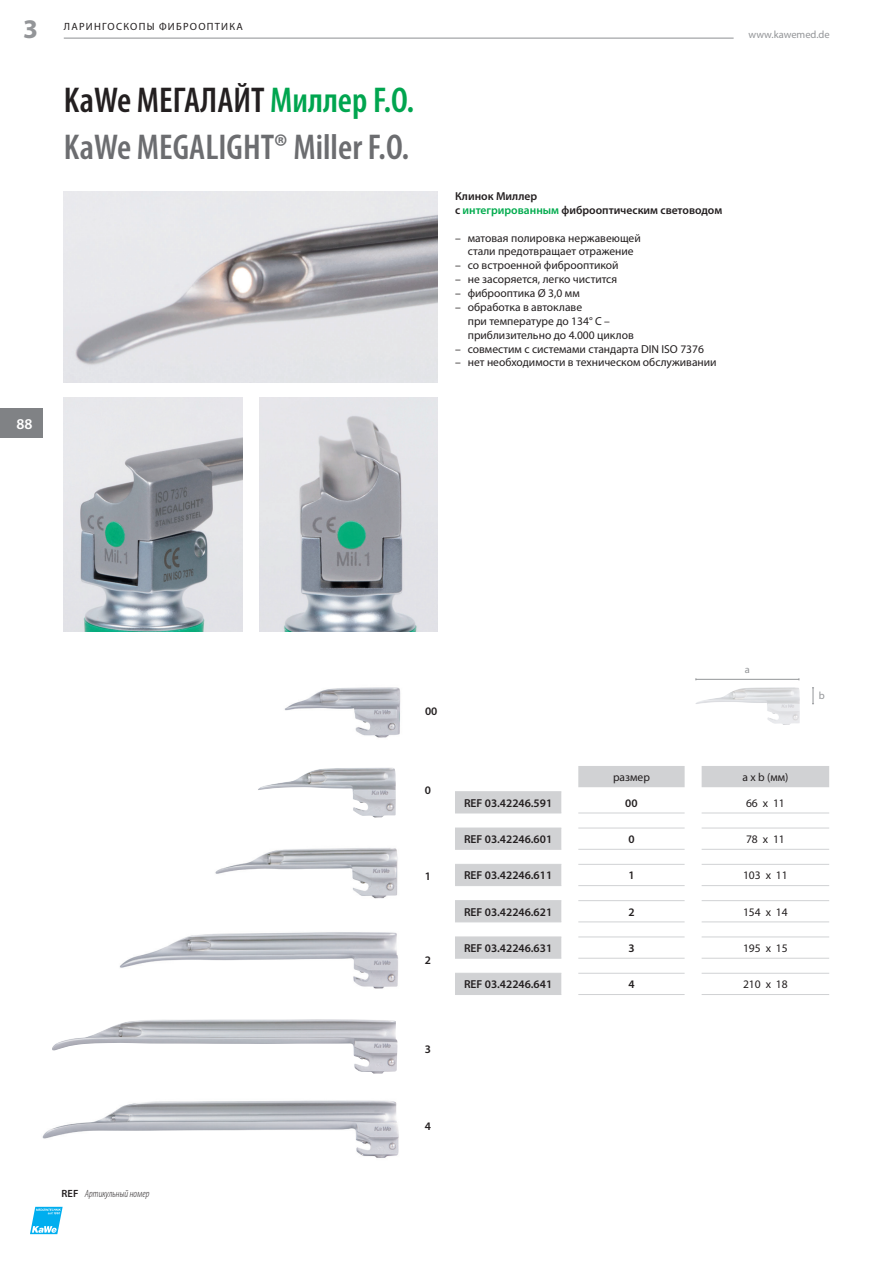
<style>
.page{position:relative;width:893px;height:1263px;background:#fff}
.page>*{position:absolute;margin:0;border:0;box-sizing:border-box;transform-origin:0 0}
.neu__24_pt__Semibold{font:600 condensed 36px "Myriad Pro";color:#6c6d70}
.neu__24_pt__Semibold-2{font:600 condensed 36px "Myriad Pro";color:#231f20}
.t1{font:700 27px "Myriad Pro";color:#939598}
.t2{font:600 15px "Myriad Pro";color:#fff}
._1_6_Tab{font:11.55px/13.8px "Myriad Pro";color:#231f20;text-align:center}
.neu__7_7_pt__Regular{font:600 11.55px/13.8px "Myriad Pro";color:#231f20}
.neu__7_7_pt__Regular-2{font:11.55px "Myriad Pro";color:#231f20}
.neu__7_7_pt__Cond{font:11.55px "Myriad Pro";color:#231f20}
.t3{font:10.5px "Myriad Pro";letter-spacing:.12em;color:#231f20}
.t4{font:italic 300 condensed 10.5px "Myriad Pro";color:#231f20}
.neu__7_7_pt__Regular-3{font:10.5px "Myriad Pro";color:#939598}
.s1{color:#00a54f}
.s2{color:#00ab4d}
.s3{font-weight:600;font-style:normal;font-stretch:normal}
</style>
<div class="page">
<div style="left:0;top:408px;width:43px;height:30px;background:#808285"></div>
<img style="left:215px;top:848px;width:183px;height:51px">
<img style="left:258px;top:768px;width:138px;height:49px">
<img style="left:52px;top:1019px;width:346px;height:55px">
<img style="left:42px;top:1100px;width:357px;height:58px">
<img style="left:119px;top:932px;width:279px;height:57px">
<img style="left:284px;top:687px;width:117px;height:51px">
<img style="left:64px;top:191px;width:374px;height:192px">
<img style="left:64px;top:398px;width:178px;height:233px">
<img style="left:259px;top:398px;width:179px;height:233px">
<hr style="left:696px;top:679px;width:103px;height:1px;background:#939598">
<svg style="left:812px;top:687px;width:2px;height:17px"></svg>
<img style="left:695px;top:687px;width:105px;height:38px">
<svg style="left:455px;top:766px;width:374px;height:228px"></svg>
<hr style="left:455px;top:791px;width:106px;height:1px;background:#d1d2d4">
<hr style="left:455px;top:813px;width:106px;height:1px;background:#d1d2d4">
<hr style="left:578px;top:813px;width:107px;height:1px;background:#d1d2d4">
<hr style="left:702px;top:813px;width:127px;height:1px;background:#d1d2d4">
<hr style="left:455px;top:828px;width:106px;height:1px;background:#d1d2d4">
<hr style="left:578px;top:828px;width:107px;height:1px;background:#d1d2d4">
<hr style="left:702px;top:828px;width:127px;height:1px;background:#d1d2d4">
<hr style="left:455px;top:849px;width:106px;height:1px;background:#d1d2d4">
<hr style="left:578px;top:849px;width:107px;height:1px;background:#d1d2d4">
<hr style="left:702px;top:849px;width:127px;height:1px;background:#d1d2d4">
<hr style="left:455px;top:864px;width:106px;height:1px;background:#d1d2d4">
<hr style="left:578px;top:864px;width:107px;height:1px;background:#d1d2d4">
<hr style="left:702px;top:864px;width:127px;height:1px;background:#d1d2d4">
<hr style="left:455px;top:885px;width:106px;height:1px;background:#d1d2d4">
<hr style="left:578px;top:885px;width:107px;height:1px;background:#d1d2d4">
<hr style="left:702px;top:885px;width:127px;height:1px;background:#d1d2d4">
<hr style="left:455px;top:900px;width:106px;height:1px;background:#d1d2d4">
<hr style="left:578px;top:900px;width:107px;height:1px;background:#d1d2d4">
<hr style="left:702px;top:900px;width:127px;height:1px;background:#d1d2d4">
<hr style="left:455px;top:921px;width:106px;height:1px;background:#d1d2d4">
<hr style="left:578px;top:921px;width:107px;height:1px;background:#d1d2d4">
<hr style="left:702px;top:921px;width:127px;height:1px;background:#d1d2d4">
<hr style="left:455px;top:936px;width:106px;height:1px;background:#d1d2d4">
<hr style="left:578px;top:936px;width:107px;height:1px;background:#d1d2d4">
<hr style="left:702px;top:936px;width:127px;height:1px;background:#d1d2d4">
<hr style="left:455px;top:958px;width:106px;height:1px;background:#d1d2d4">
<hr style="left:578px;top:958px;width:107px;height:1px;background:#d1d2d4">
<hr style="left:702px;top:958px;width:127px;height:1px;background:#d1d2d4">
<hr style="left:455px;top:973px;width:106px;height:1px;background:#d1d2d4">
<hr style="left:455px;top:994px;width:106px;height:1px;background:#d1d2d4">
<hr style="left:578px;top:973px;width:107px;height:1px;background:#d1d2d4">
<hr style="left:578px;top:994px;width:107px;height:1px;background:#d1d2d4">
<hr style="left:702px;top:973px;width:127px;height:1px;background:#d1d2d4">
<hr style="left:702px;top:994px;width:127px;height:1px;background:#d1d2d4">
<hr style="left:64px;top:38px;width:670px;height:1px;background:#939598">
<svg style="left:30px;top:1207px;width:33px;height:27px"></svg>
<h2 class="t1" style="left:23px;top:14px;width:16px">3</h2>
<p class="neu__7_7_pt__Regular-3" style="left:748px;top:29px;width:83px">www.kawemed.de</p>
<p class="t3" style="left:64px;top:21px;width:181px">ЛАРИНГОСКОПЫ ФИБРООПТИКА</p>
<p class="neu__24_pt__Semibold-2" style="left:64px;top:80px;width:352px">KaWe МЕГАЛАЙТ <span class="s1">Миллер F.O.</span></p>
<p class="neu__24_pt__Semibold" style="left:64px;top:127px;width:347px">KaWe MEGALIGHT® Miller F.O.</p>
<p class="t2" style="left:16px;top:414px;width:18px">88</p>
<p class="neu__7_7_pt__Regular" style="left:455px;top:189px;width:269px">Клинок Mиллер<br>с <span class="s2">интегрированным</span> фиброоптическим световодом</p>
<p class="_1_6_Tab" style="left:455px;top:231px;width:187px">– матовая полировка нержавеющей стали предотвращает отражение</p>
<p class="_1_6_Tab" style="left:455px;top:259px;width:165px">– со встроенной фиброоптикой</p>
<p class="_1_6_Tab" style="left:455px;top:273px;width:164px">– не засоряется, легко чистится</p>
<p class="_1_6_Tab" style="left:455px;top:286px;width:126px">– фиброоптика Ø 3,0 мм</p>
<p class="_1_6_Tab" style="left:468px;top:300px;width:168px;text-align:left;text-indent:-13px">– обработка в автоклаве<br>при температуре до 134° C – приблизительно до 4.000 циклов</p>
<p class="_1_6_Tab" style="left:455px;top:342px;width:251px">– совместим с системами стандарта DIN ISO 7376</p>
<p class="_1_6_Tab" style="left:455px;top:356px;width:263px">– нет необходимости в техническом обслуживании</p>
<p class="t4" style="left:62px;top:1188px;width:89px"><span class="s3">REF</span> Артикульный номер</p>
<p class="neu__7_7_pt__Regular" style="left:425px;top:704px;width:14px">00</p>
<p class="neu__7_7_pt__Regular" style="left:425px;top:782px;width:8px">0</p>
<p class="neu__7_7_pt__Regular" style="left:425px;top:869px;width:8px">1</p>
<p class="neu__7_7_pt__Regular" style="left:425px;top:953px;width:8px">2</p>
<p class="neu__7_7_pt__Regular" style="left:425px;top:1042px;width:8px">3</p>
<p class="neu__7_7_pt__Regular" style="left:425px;top:1118px;width:8px">4</p>
<p class="neu__7_7_pt__Regular-3" style="left:745px;top:664px;width:7px">a</p>
<p class="neu__7_7_pt__Cond" style="left:613px;top:771px;width:38px">размер</p>
<p class="neu__7_7_pt__Regular-2" style="left:742px;top:771px;width:48px">a x b (мм)</p>
<p class="neu__7_7_pt__Regular" style="left:464px;top:796px;width:90px">REF 03.42246.591</p>
<p class="neu__7_7_pt__Regular" style="left:625px;top:796px;width:14px">00</p>
<p class="_1_6_Tab" style="left:746px;top:796px;width:40px">66 x 11</p>
<p class="neu__7_7_pt__Regular" style="left:464px;top:832px;width:90px">REF 03.42246.601</p>
<p class="neu__7_7_pt__Regular" style="left:628px;top:832px;width:8px">0</p>
<p class="_1_6_Tab" style="left:746px;top:832px;width:40px">78 x 11</p>
<p class="neu__7_7_pt__Regular" style="left:464px;top:868px;width:90px">REF 03.42246.611</p>
<p class="neu__7_7_pt__Regular" style="left:628px;top:868px;width:8px">1</p>
<p class="_1_6_Tab" style="left:743px;top:869px;width:46px">103 x 11</p>
<p class="neu__7_7_pt__Regular" style="left:464px;top:904px;width:90px">REF 03.42246.621</p>
<p class="neu__7_7_pt__Regular" style="left:628px;top:904px;width:8px">2</p>
<p class="_1_6_Tab" style="left:743px;top:905px;width:46px">154 x 14</p>
<p class="neu__7_7_pt__Regular" style="left:464px;top:941px;width:90px">REF 03.42246.631</p>
<p class="neu__7_7_pt__Regular" style="left:628px;top:941px;width:8px">3</p>
<p class="_1_6_Tab" style="left:743px;top:941px;width:46px">195 x 15</p>
<p class="neu__7_7_pt__Regular" style="left:464px;top:977px;width:90px">REF 03.42246.641</p>
<p class="neu__7_7_pt__Regular" style="left:628px;top:977px;width:8px">4</p>
<p class="_1_6_Tab" style="left:743px;top:978px;width:46px">210 x 18</p>
<p class="neu__7_7_pt__Regular-3" style="left:819px;top:689px;width:7px">b</p>
</div>
